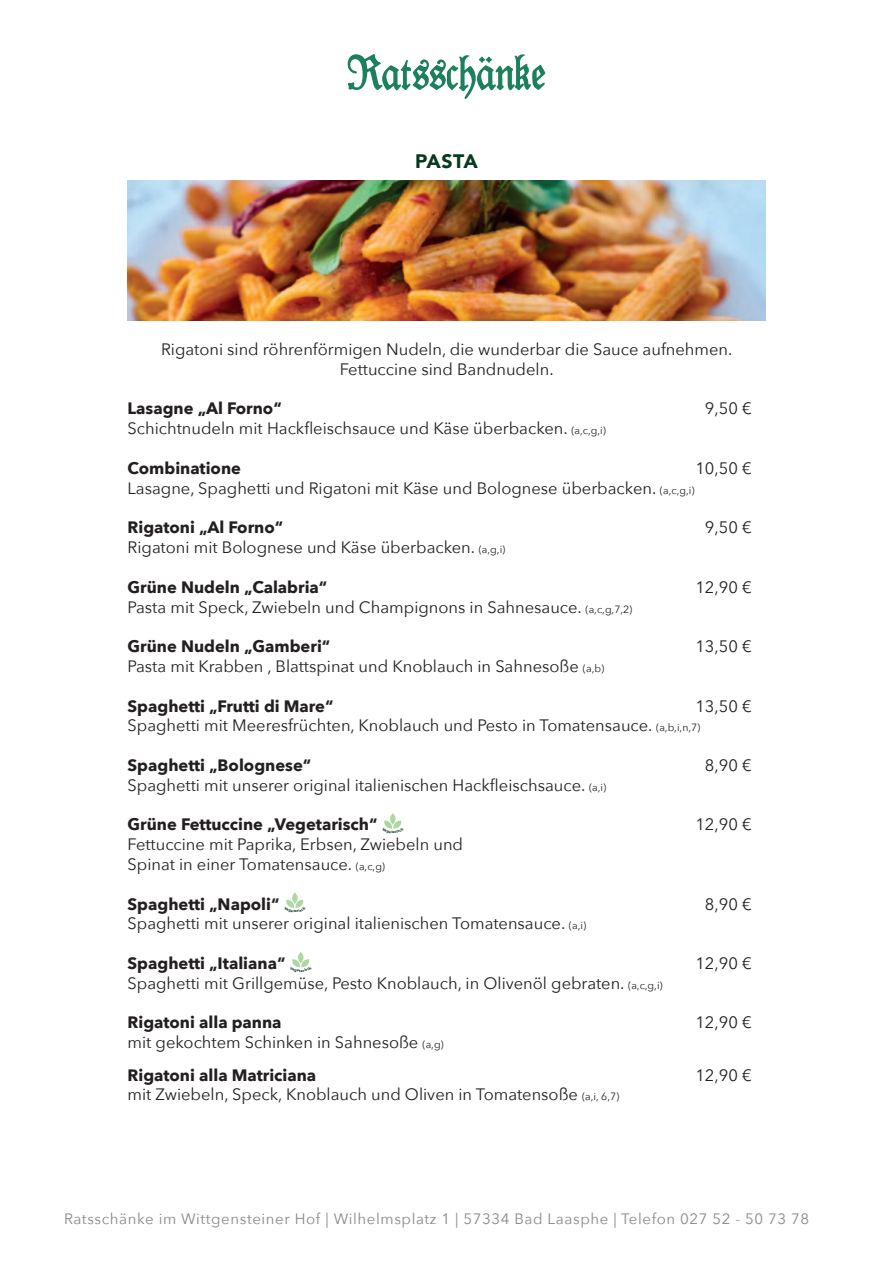
<style>
.page{position:relative;width:893px;height:1263px;background:#fff}
.page>*{position:absolute;margin:0;border:0;box-sizing:border-box;transform-origin:0 0}
.t1{font:900 19.5px "Avenir";letter-spacing:-.01em;color:#04391e}
.t2{font:16.5px/19.8px "Avenir Next";color:#231f20}
.t3{font:700 16.5px "Avenir Next";color:#231f20}
.t4{font:15px "Avenir Next";letter-spacing:.04em;color:#87898c}
.s1{font-size:10.5px}
.s2{font-weight:700}
</style>
<div class="page">
<svg style="left:348px;top:54px;width:197px;height:45px"></svg>
<img style="left:128px;top:180px;width:637px;height:140px">
<svg style="left:384px;top:813px;width:18px;height:16px"></svg>
<svg style="left:286px;top:892px;width:18px;height:16px"></svg>
<svg style="left:292px;top:952px;width:18px;height:16px"></svg>
<p class="t1" style="left:415px;top:150px;width:64px">PASTA</p>
<p class="t2" style="left:161px;top:340px;width:573px;text-align:center">Rigatoni sind röhrenförmigen Nudeln, die wunderbar die Sauce aufnehmen.<br>Fettuccine sind Bandnudeln.</p>
<p class="t3" style="left:128px;top:402px;width:156px">Lasagne „Al Forno“</p>
<p class="t2" style="left:705px;top:399px;width:48px">9,50 €</p>
<p class="t2" style="left:128px;top:418px;width:480px">Schichtnudeln mit Hack昀氀eischsauce und Käse überbacken. <span class="s1">(a,c,g,i)</span></p>
<p class="t3" style="left:128px;top:461px;width:115px">Combinatione</p>
<p class="t2" style="left:695px;top:459px;width:58px">10,50 €</p>
<p class="t2" style="left:128px;top:478px;width:568px">Lasagne, Spaghetti und Rigatoni mit Käse und Bolognese überbacken. <span class="s1">(a,c,g,i)</span></p>
<p class="t3" style="left:128px;top:520px;width:157px">Rigatoni „Al Forno“</p>
<p class="t2" style="left:705px;top:518px;width:48px">9,50 €</p>
<p class="t2" style="left:128px;top:538px;width:379px">Rigatoni mit Bolognese und Käse überbacken. <span class="s1">(a,g,i)</span></p>
<p class="t3" style="left:128px;top:580px;width:201px">Grüne Nudeln „Calabria“</p>
<p class="t2" style="left:695px;top:577px;width:58px">12,90 €</p>
<p class="t2" style="left:128px;top:597px;width:506px">Pasta mit Speck, Zwiebeln und Champignons in Sahnesauce. <span class="s1">(a,c,g,7,2)</span></p>
<p class="t3" style="left:128px;top:639px;width:204px">Grüne Nudeln „Gamberi“</p>
<p class="t2" style="left:695px;top:637px;width:58px">13,50 €</p>
<p class="t2" style="left:128px;top:657px;width:478px">Pasta mit Krabben , Blattspinat und Knoblauch in Sahnesoße <span class="s1">(a,b)</span></p>
<p class="t3" style="left:128px;top:699px;width:207px">Spaghetti „Frutti di Mare“</p>
<p class="t2" style="left:128px;top:696px;width:625px;text-indent:568px">13,50 €<br>Spaghetti mit Meeresfrüchten, Knoblauch und Pesto in Tomatensauce. <span class="s1">(a,b,i,n,7)</span></p>
<p class="t3" style="left:128px;top:758px;width:185px">Spaghetti „Bolognese“</p>
<p class="t2" style="left:705px;top:756px;width:48px">8,90 €</p>
<p class="t2" style="left:128px;top:774px;width:480px">Spaghetti mit unserer original italienischen Hack昀氀eischsauce. <span class="s1">(a,i)</span></p>
<p class="t3" style="left:128px;top:817px;width:251px">Grüne Fettuccine „Vegetarisch“</p>
<p class="t2" style="left:695px;top:815px;width:58px">12,90 €</p>
<p class="t2" style="left:128px;top:835px;width:337px">Fettuccine mit Paprika, Erbsen, Zwiebeln und<br>Spinat in einer Tomatensauce. <span class="s1">(a,c,g)</span></p>
<p class="t3" style="left:128px;top:897px;width:153px">Spaghetti „Napoli“</p>
<p class="t2" style="left:705px;top:894px;width:48px">8,90 €</p>
<p class="t2" style="left:128px;top:914px;width:460px">Spaghetti mit unserer original italienischen Tomatensauce. <span class="s1">(a,i)</span></p>
<p class="t3" style="left:128px;top:956px;width:159px">Spaghetti „Italiana“</p>
<p class="t2" style="left:695px;top:954px;width:58px">12,90 €</p>
<p class="t2" style="left:128px;top:973px;width:537px">Spaghetti mit Grillgemüse, Pesto Knoblauch, in Olivenöl gebraten. <span class="s1">(a,c,g,i)</span></p>
<p class="t3" style="left:128px;top:1015px;width:156px">Rigatoni alla panna</p>
<p class="t2" style="left:695px;top:1013px;width:58px">12,90 €</p>
<p class="t2" style="left:128px;top:1026px;width:318px;line-height:32.4px">mit gekochtem Schinken in Sahnesoße <span class="s1">(a,g)<br></span><span class="s2">Rigatoni alla Matriciana</span></p>
<p class="t2" style="left:695px;top:1065px;width:58px">12,90 €</p>
<p class="t2" style="left:128px;top:1085px;width:493px">mit Zwiebeln, Speck, Knoblauch und Oliven in Tomatensoße <span class="s1">(a,i, 6,7)</span></p>
<p class="t4" style="left:64px;top:1212px;width:746px">Ratsschänke im Wittgensteiner Hof | Wilhelmsplatz 1 | 57334 Bad Laasphe | Telefon 027 52 - 50 73 78</p>
</div>
